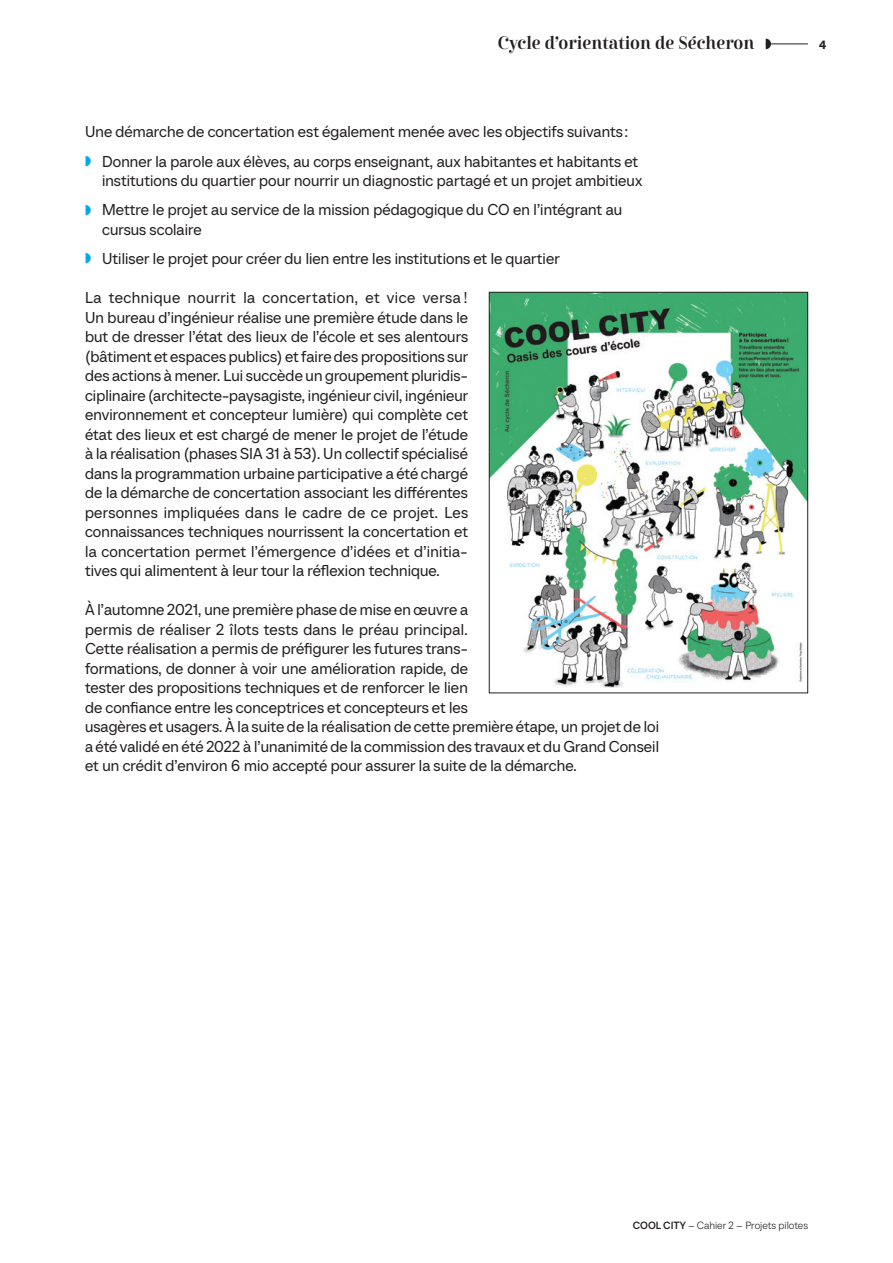
<style>
.page{position:relative;width:893px;height:1263px;background:#fff}
.page>*{position:absolute;margin:0;border:0;box-sizing:border-box;transform-origin:0 0}
.t1{font:18px "Cabrito Didone Con Dem";color:#231f20}
.t2{font:15.75px/19.5px "TT Neoris";letter-spacing:.005em;color:#231f20}
.t3{font:12px "TT Neoris Dm Bd";color:#231f20}
.t4{font:300 10.5px "TT Neoris";color:#231f20}
.s1{color:#00a9e7}
.s2{font-weight:500}
</style>
<div class="page">
<img style="left:491px;top:294px;width:315px;height:393px">
<div style="left:489px;top:292px;width:319px;height:401px;border:1px solid #231f20"></div>
<svg style="left:766px;top:39px;width:5px;height:10px"></svg>
<hr style="left:766px;top:44px;width:42px;height:1px;background:#231f20">
<p class="t1" style="left:498px;top:32px;width:258px">Cycle d’orientation de Sécheron</p>
<p class="t3" style="left:819px;top:37px;width:9px">4</p>
<p class="t2" style="left:85px;top:117px;width:555px;line-height:29.2px">Une démarche de concertation est également menée avec les objectifs suivants:<br><span class="s1">◗</span> Donner la parole aux élèves, au corps enseignant, aux habitantes et habitants et</p>
<p class="t2" style="left:85px;top:165px;width:559px;line-height:29.2px;text-indent:17px">institutions du quartier pour nourrir un diagnostic partagé et un projet ambitieux <span class="s1">◗</span> Mettre le projet au service de la mission pédagogique du CO en l’intégrant au</p>
<p class="t2" style="left:85px;top:214px;width:476px;line-height:29.2px;text-indent:17px">cursus scolaire<br><span class="s1">◗</span> Utiliser le projet pour créer du lien entre les institutions et le quartier</p>
<p class="t2" style="left:85px;top:287px;width:385px;text-align:justify">La technique nourrit la concertation, et vice versa !<br>Un bureau d’ingénieur réalise une première étude dans le but de dresser l’état des lieux de l’école et ses alentours (bâtiment et espaces publics) et faire des propositions sur des actions à mener. Lui succède un groupement pluridis&shy;ciplinaire (architecte-paysagiste, ingénieur civil, ingénieur environnement et concepteur lumière) qui complète cet état des lieux et est chargé de mener le projet de l’étude à la réalisation (phases SIA 31 à 53). Un collectif spécialisé dans la programmation urbaine participative a été chargé de la démarche de concertation associant les différentes personnes impliquées dans le cadre de ce projet. Les connaissances techniques nourrissent la concertation et la concertation permet l’émergence d’idées et d’initia&shy;tives qui alimentent à leur tour la réflexion technique.</p>
<p class="t2" style="left:85px;top:599px;width:576px">À l’automne 2021, une première phase de mise en œuvre a<br>permis de réaliser 2 îlots tests dans le préau principal.<br>Cette réalisation a permis de préfigurer les futures trans-<br>formations, de donner à voir une amélioration rapide, de<br>tester des propositions techniques et de renforcer le lien<br>de confiance entre les conceptrices et concepteurs et les<br>usagères et usagers. À la suite de la réalisation de cette première étape, un projet de loi a été validé en été 2022 à l’unanimité de la commission des travaux et du Grand Conseil et un crédit d’environ 6 mio accepté pour assurer la suite de la démarche.</p>
<p class="t4" style="left:633px;top:1219px;width:177px"><span class="s2">COOL CITY</span> – Cahier 2 – Projets pilotes</p>
</div>
